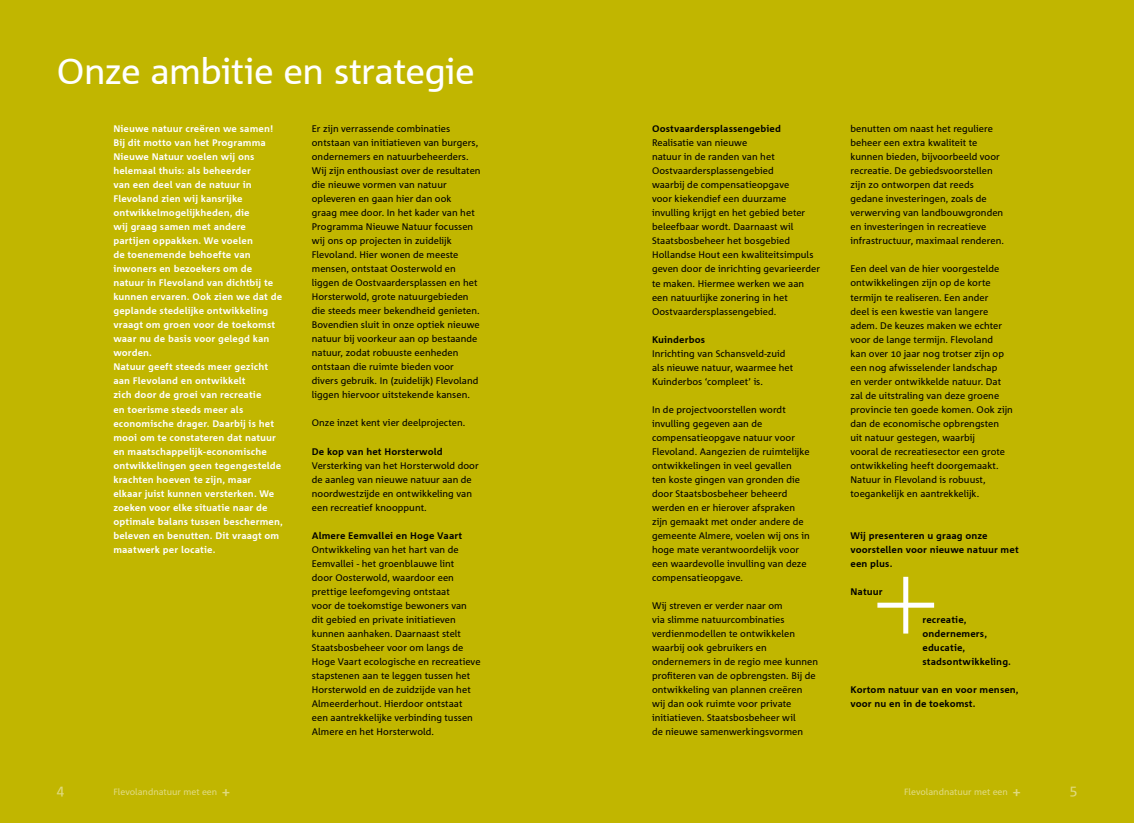
<style>
.page{position:relative;width:1134px;height:823px;background:#fff}
.page>*{position:absolute;margin:0;border:0;box-sizing:border-box;transform-origin:0 0}
.t1{font:36px "Agrofont";letter-spacing:-.01em;color:#fff}
.t2{font:14px "Agrofont";color:#e0da80}
.t3{font:9.5px/14px "Agrofont";letter-spacing:.005em;color:#000}
.t4{font:700 9.5px/14px "Agrofont";letter-spacing:.01em;color:#fff}
.t5{font:700 9.5px/14px "Agrofont";letter-spacing:.01em;color:#000}
.t6{font:9px "Agrofont";color:#e0da80}
.s1{font-weight:700;font-size:14px}
</style>
<div class="page">
<div style="left:0;top:0;width:1134px;height:822px;background:#c1b600"></div>
<div style="left:903px;top:576px;width:5px;height:57px;background:#fff"></div>
<div style="left:877px;top:602px;width:57px;height:5px;background:#fff"></div>
<h1 class="t1" style="left:57px;top:52px;width:420px">Onze ambitie en strategie</h1>
<p class="t4" style="left:113px;top:122px;width:171px">Nieuwe natuur creëren we samen!<br>Bij dit motto van het Programma<br>Nieuwe Natuur voelen wij ons helemaal thuis: als beheerder<br>van een deel van de natuur in<br>Flevoland zien wij kansrijke ontwikkelmogelijkheden, die<br>wij graag samen met andere partijen oppakken. We voelen<br>de toenemende behoefte van inwoners en bezoekers om de natuur in Flevoland van dichtbij te kunnen ervaren. Ook zien we dat de geplande stedelijke ontwikkeling vraagt om groen voor de toekomst waar nu de basis voor gelegd kan worden.<br>Natuur geeft steeds meer gezicht aan Flevoland en ontwikkelt<br>zich door de groei van recreatie<br>en toerisme steeds meer als economische drager. Daarbij is het mooi om te constateren dat natuur en maatschappelijk-economische ontwikkelingen geen tegengestelde krachten hoeven te zijn, maar<br>elkaar juist kunnen versterken. We zoeken voor elke situatie naar de optimale balans tussen beschermen, beleven en benutten. Dit vraagt om maatwerk per locatie.</p>
<p class="t3" style="left:312px;top:122px;width:170px">Er zijn verrassende combinaties ontstaan van initiatieven van burgers, ondernemers en natuurbeheerders.<br>Wij zijn enthousiast over de resultaten die nieuwe vormen van natuur opleveren en gaan hier dan ook<br>graag mee door. In het kader van het Programma Nieuwe Natuur focussen wij ons op projecten in zuidelijk Flevoland. Hier wonen de meeste mensen, ontstaat Oosterwold en liggen de Oostvaardersplassen en het Horsterwold, grote natuurgebieden die steeds meer bekendheid genieten.<br>Bovendien sluit in onze optiek nieuwe natuur bij voorkeur aan op bestaande natuur, zodat robuuste eenheden ontstaan die ruimte bieden voor divers gebruik. In (zuidelijk) Flevoland liggen hiervoor uitstekende kansen.</p>
<p class="t3" style="left:312px;top:416px;width:155px">Onze inzet kent vier deelprojecten.</p>
<p class="t5" style="left:312px;top:444px;width:132px">De kop van het Horsterwold</p>
<p class="t3" style="left:312px;top:458px;width:168px">Versterking van het Horsterwold door de aanleg van nieuwe natuur aan de noordwestzijde en ontwikkeling van een recreatief knooppunt.</p>
<p class="t5" style="left:312px;top:528px;width:152px">Almere Eemvallei en Hoge Vaart</p>
<p class="t3" style="left:312px;top:542px;width:170px">Ontwikkeling van het hart van de Eemvallei - het groenblauwe lint<br>door Oosterwold, waardoor een prettige leefomgeving ontstaat<br>voor de toekomstige bewoners van dit gebied en private initiatieven kunnen aanhaken. Daarnaast stelt Staatsbosbeheer voor om langs de Hoge Vaart ecologische en recreatieve stapstenen aan te leggen tussen het Horsterwold en de zuidzijde van het Almeerderhout. Hierdoor ontstaat een aantrekkelijke verbinding tussen Almere en het Horsterwold.</p>
<p class="t5" style="left:652px;top:122px;width:130px">Oostvaardersplassengebied</p>
<p class="t3" style="left:652px;top:136px;width:169px">Realisatie van nieuwe<br>natuur in de randen van het<br>Oostvaardersplassengebied<br>waarbij de compensatieopgave<br>voor kiekendief een duurzame invulling krijgt en het gebied beter beleefbaar wordt. Daarnaast wil<br>Staatsbosbeheer het bosgebied<br>Hollandse Hout een kwaliteitsimpuls geven door de inrichting gevarieerder te maken. Hiermee werken we aan een natuurlijke zonering in het<br>Oostvaardersplassengebied.</p>
<p class="t5" style="left:652px;top:332px;width:55px">Kuinderbos</p>
<p class="t3" style="left:652px;top:346px;width:143px">Inrichting van Schansveld-zuid als nieuwe natuur, waarmee het<br>Kuinderbos ‘compleet’ is.</p>
<p class="t3" style="left:652px;top:402px;width:159px">In de projectvoorstellen wordt invulling gegeven aan de compensatieopgave natuur voor<br>Flevoland. Aangezien de ruimtelijke ontwikkelingen in veel gevallen<br>ten koste gingen van gronden die door Staatsbosbeheer beheerd werden en er hierover afspraken zijn gemaakt met onder andere de gemeente Almere, voelen wij ons in hoge mate verantwoordelijk voor een waardevolle invulling van deze compensatieopgave.</p>
<p class="t3" style="left:652px;top:598px;width:168px">Wij streven er verder naar om<br>via slimme natuurcombinaties verdienmodellen te ontwikkelen waarbij ook gebruikers en ondernemers in de regio mee kunnen profiteren van de opbrengsten. Bij de ontwikkeling van plannen creëren<br>wij dan ook ruimte voor private initiatieven. Staatsbosbeheer wil<br>de nieuwe samenwerkingsvormen</p>
<p class="t3" style="left:850px;top:122px;width:155px">benutten om naast het reguliere beheer een extra kwaliteit te kunnen bieden, bijvoorbeeld voor recreatie. De gebiedsvoorstellen zijn zo ontworpen dat reeds gedane investeringen, zoals de verwerving van landbouwgronden en investeringen in recreatieve infrastructuur, maximaal renderen.</p>
<p class="t3" style="left:850px;top:262px;width:164px">Een deel van de hier voorgestelde ontwikkelingen zijn op de korte termijn te realiseren. Een ander<br>deel is een kwestie van langere adem. De keuzes maken we echter voor de lange termijn. Flevoland<br>kan over 10 jaar nog trotser zijn op een nog afwisselender landschap<br>en verder ontwikkelde natuur. Dat zal de uitstraling van deze groene provincie ten goede komen. Ook zijn dan de economische opbrengsten uit natuur gestegen, waarbij<br>vooral de recreatiesector een grote ontwikkeling heeft doorgemaakt.<br>Natuur in Flevoland is robuust, toegankelijk en aantrekkelijk.</p>
<p class="t5" style="left:850px;top:528px;width:170px">Wij presenteren u graag onze voorstellen voor nieuwe natuur met een plus.</p>
<p class="t5" style="left:850px;top:584px;width:34px">Natuur</p>
<p class="t5" style="left:922px;top:612px;width:90px">recreatie, ondernemers, educatie, stadsontwikkeling.</p>
<p class="t5" style="left:850px;top:682px;width:170px">Kortom natuur van en voor mensen, voor nu en in de toekomst.</p>
<h2 class="t2" style="left:57px;top:781px;width:9px">4</h2>
<p class="t6" style="left:113px;top:786px;width:118px">Flevolandnatuur met een <span class="s1">+</span></p>
<p class="t6" style="left:904px;top:786px;width:118px">Flevolandnatuur met een <span class="s1">+</span></p>
<h2 class="t2" style="left:1070px;top:781px;width:9px">5</h2>
</div>
